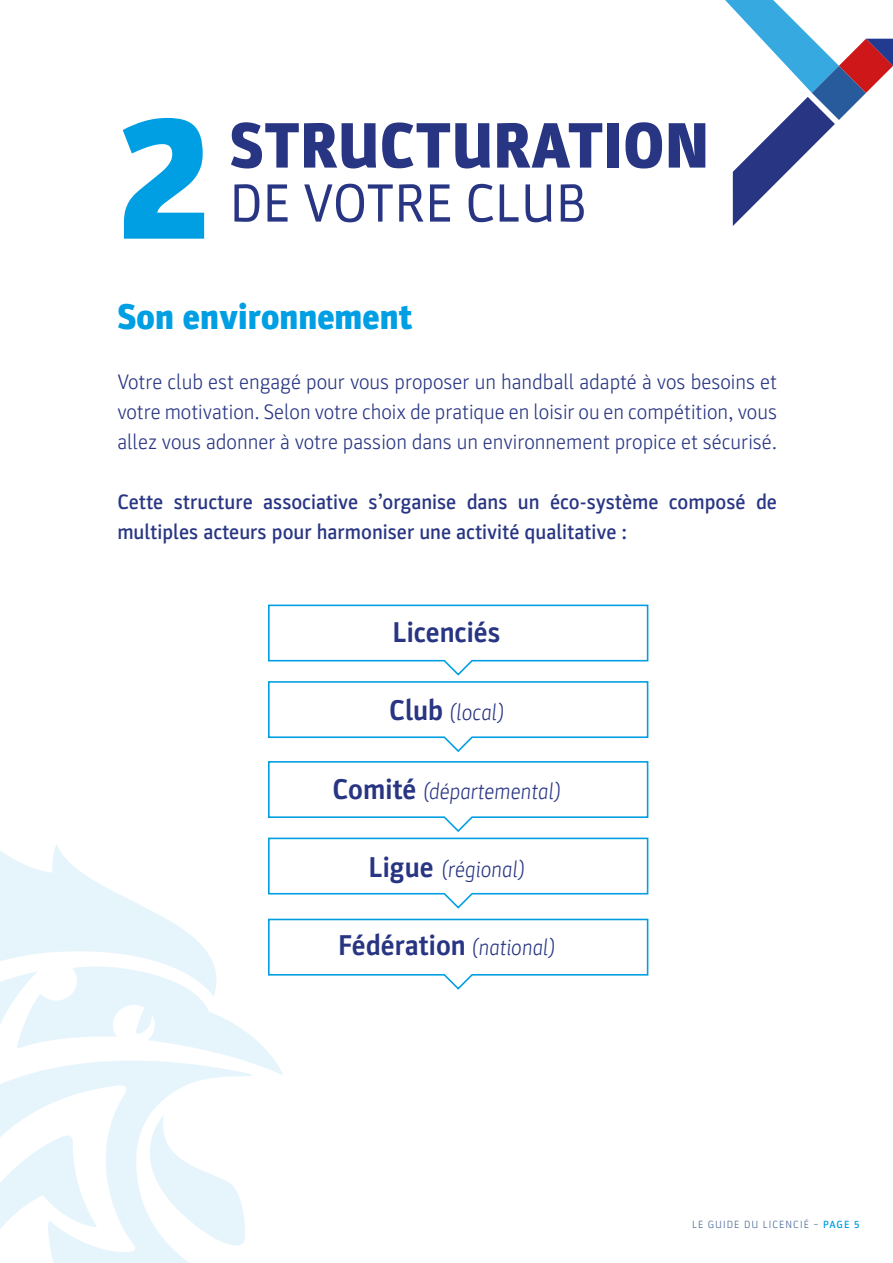
<style>
.page{position:relative;width:893px;height:1263px;background:#fff}
.page>*{position:absolute;margin:0;border:0;box-sizing:border-box;transform-origin:0 0}
.t1{font:900 177px "Parka";color:#009fe3}
.t2{font:900 64.5px "Parka";color:#283583}
.t3{font:54px "Parka";color:#283583}
.t4{font:900 36px "Parka";color:#009fe3}
.t5{font:700 28.8px "Parka";color:#283583}
.t6{font:italic 300 22.35px "Parka";color:#283583}
.t7{font:300 21px/30px "Parka";color:#283583;text-align:justify}
.t8{font:500 21px/30px "Parka";color:#283583}
.t9{font:300 10.5px "Parka";letter-spacing:.1em;color:#496798}
.s1{font-weight:700;font-style:normal;font-size:28.8px}
.s2{font-weight:300;font-style:italic;font-size:22.35px}
.s3{font-weight:500;color:#009fe3}
</style>
<div class="page">
<svg style="left:268px;top:604px;width:381px;height:148px"></svg>
<svg style="left:268px;top:761px;width:381px;height:148px"></svg>
<svg style="left:725px;top:0;width:168px;height:226px"></svg>
<svg style="left:0;top:997px;width:236px;height:266px"></svg>
<svg style="left:0;top:844px;width:164px;height:153px;fill:#e6f5fc"></svg>
<svg style="left:17px;top:918px;width:632px;height:158px"></svg>
<svg style="left:115px;top:1115px;width:130px;height:137px"></svg>
<h1 class="t1" style="left:117px;top:78px;width:94px">2</h1>
<h2 class="t2" style="left:230px;top:109px;width:481px">STRUCTURATION</h2>
<h3 class="t3" style="left:230px;top:173px;width:358px">DE VOTRE CLUB</h3>
<h3 class="t4" style="left:117px;top:296px;width:296px">Son environnement</h3>
<p class="t7" style="left:117px;top:367px;width:661px">Votre club est engagé pour vous proposer un handball adapté à vos besoins et votre motivation. Selon votre choix de pratique en loisir ou en compétition, vous allez vous adonner à votre passion dans un environnement propice et sécurisé.</p>
<p class="t8" style="left:117px;top:487px;width:661px">Cette structure associative s’organise dans un éco-système composé de multiples acteurs pour harmoniser une activité qualitative :</p>
<h3 class="t5" style="left:392px;top:616px;width:109px">Licenciés</h3>
<p class="t6" style="left:389px;top:700px;width:116px"><span class="s1">Club</span> (local)</p>
<p class="t6" style="left:332px;top:778px;width:229px"><span class="s1">Comité</span> (départemental)</p>
<p class="t6" style="left:369px;top:857px;width:157px"><span class="s1">Ligue</span> (régional)</p>
<h3 class="t5" style="left:338px;top:929px;width:218px">Fédération <span class="s2">(national)</span></h3>
<p class="t9" style="left:692px;top:1219px;width:169px">LE GUIDE DU LICENCIÉ – <span class="s3">PAGE 5</span></p>
</div>
